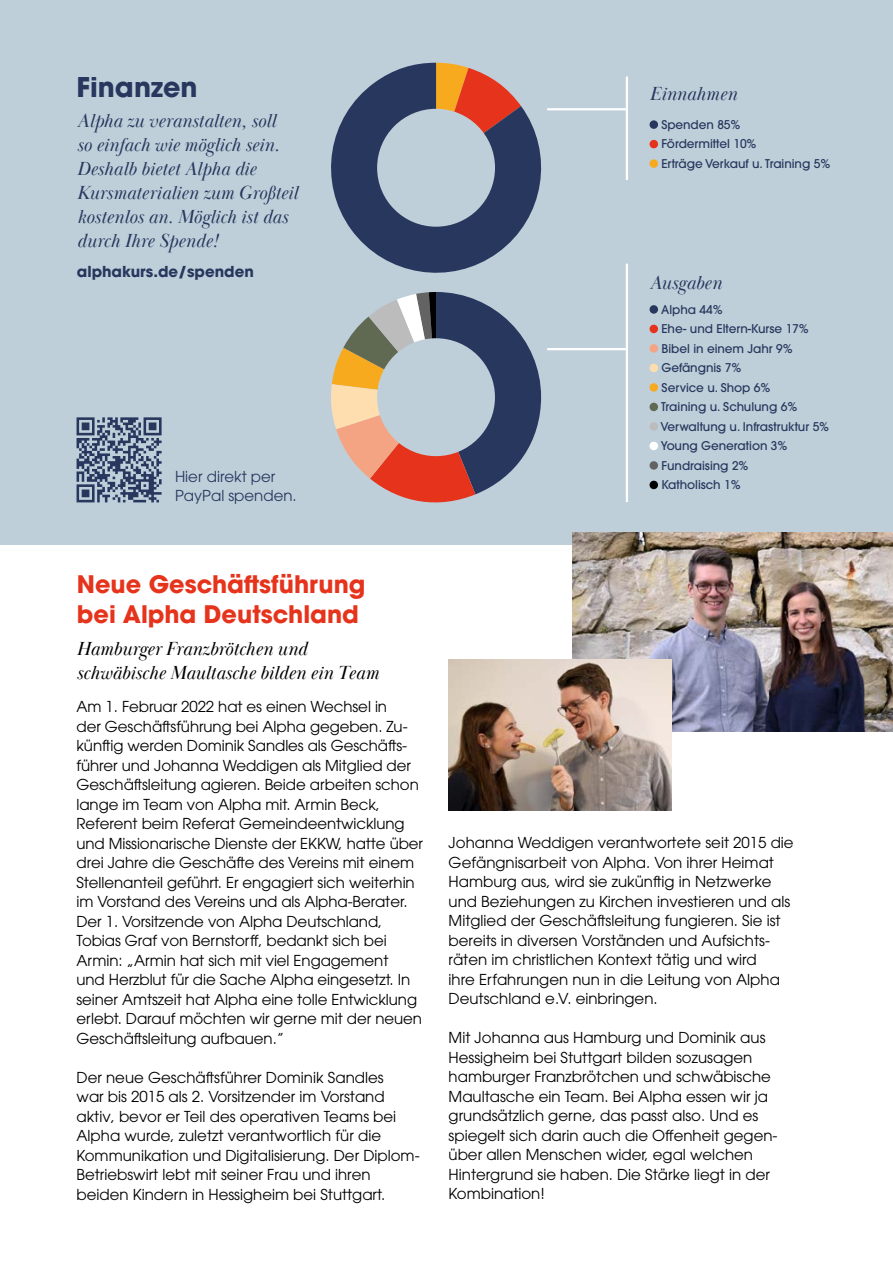
<style>
.page{position:relative;width:893px;height:1263px;background:#fff}
.page>*{position:absolute;margin:0;border:0;box-sizing:border-box;transform-origin:0 0}
.t1{font:700 27px "ITC Avant Garde Pro";color:#27375e}
.t2{font:700 24px/30px "ITC Avant Garde Pro";color:#e6331c}
.t3{font:italic 19.5px/24px "Baskerville Display PT";color:#27375e}
.t4{font:italic 19.5px/24px "Baskerville Display PT";color:#000}
.t5{font:15px/19.5px "ITC Avant Garde Pro";color:#000}
.t6{font:15px/18.8px "ITC Avant Garde Pro";color:#27375e}
.t7{font:700 15px "ITC Avant Garde Pro";color:#27375e}
.t8{font:500 12px/19.5px "ITC Avant Garde Pro";letter-spacing:-.005em;color:#27375e}
</style>
<div class="page">
<div style="left:1px;top:0;width:892px;height:544px;background:#bfcfd9"></div>
<img style="left:573px;top:533px;width:320px;height:199px">
<img style="left:449px;top:660px;width:222px;height:150px">
<svg style="left:331px;top:63px;width:224px;height:210px;fill:#27375e"></svg>
<div style="left:377px;top:109px;width:118px;height:118px;background:#bfcfd9;border-radius:50%"></div>
<svg style="left:331px;top:292px;width:210px;height:211px"></svg>
<div style="left:377px;top:338px;width:118px;height:118px;background:#bfcfd9;border-radius:50%"></div>
<hr style="left:626px;top:77px;width:2px;height:103px;background:#fff">
<hr style="left:626px;top:264px;width:2px;height:238px;background:#fff">
<hr style="left:547px;top:348px;width:80px;height:2px;background:#fff">
<hr style="left:547px;top:108px;width:80px;height:2px;background:#fff">
<div style="left:649px;top:305px;width:9px;height:9px;background:#27375e;border-radius:50%"></div>
<div style="left:649px;top:325px;width:9px;height:8px;background:#e6331c;border-radius:50%"></div>
<div style="left:649px;top:344px;width:9px;height:9px;background:#f5a483;border-radius:50%"></div>
<div style="left:649px;top:364px;width:9px;height:8px;background:#fedeaf;border-radius:50%"></div>
<div style="left:649px;top:383px;width:9px;height:9px;background:#f8aa1f;border-radius:50%"></div>
<div style="left:649px;top:403px;width:9px;height:8px;background:#606951;border-radius:50%"></div>
<div style="left:649px;top:422px;width:9px;height:9px;background:#bcbcbc;border-radius:50%"></div>
<div style="left:649px;top:442px;width:9px;height:8px;background:#fff;border-radius:50%"></div>
<div style="left:649px;top:461px;width:9px;height:9px;background:#646363;border-radius:50%"></div>
<div style="left:649px;top:481px;width:9px;height:8px;background:#000;border-radius:50%"></div>
<div style="left:649px;top:120px;width:9px;height:9px;background:#27375e;border-radius:50%"></div>
<div style="left:649px;top:140px;width:9px;height:8px;background:#e6331c;border-radius:50%"></div>
<div style="left:649px;top:159px;width:9px;height:9px;background:#f8aa1f;border-radius:50%"></div>
<svg style="left:77px;top:417px;width:85px;height:85px"></svg>
<h1 class="t1" style="left:77px;top:69px;width:123px">Finanzen</h1>
<h3 class="t3" style="left:77px;top:109px;width:222px">Alpha zu veranstalten, soll<br>so einfach wie möglich sein.<br>Deshalb bietet Alpha die<br>Kursmaterialien zum Großteil kostenlos an. Möglich ist das durch Ihre Spende!</h3>
<p class="t7" style="left:77px;top:262px;width:179px">alphakurs.de/spenden</p>
<p class="t6" style="left:175px;top:467px;width:123px">Hier direkt per<br>PayPal spenden.</p>
<h3 class="t3" style="left:649px;top:83px;width:89px">Einnahmen</h3>
<p class="t8" style="left:661px;top:115px;width:171px">Spenden 85%<br>Fördermittel 10%<br>Erträge Verkauf u. Training 5%</p>
<h3 class="t3" style="left:649px;top:271px;width:74px">Ausgaben</h3>
<p class="t8" style="left:660px;top:299px;width:170px">Alpha 44%<br>Ehe- und Eltern-Kurse 17%<br>Bibel in einem Jahr 9%<br>Gefängnis 7%<br>Service u. Shop 6%<br>Training u. Schulung 6%<br>Verwaltung u. Infrastruktur 5%<br>Young Generation 3%<br>Fundraising 2%<br>Katholisch 1%</p>
<h2 class="t2" style="left:77px;top:569px;width:290px">Neue Geschäftsführung bei Alpha Deutschland</h2>
<h3 class="t4" style="left:77px;top:638px;width:304px">Hamburger Franzbrötchen und schwäbische Maultasche bilden ein Team</h3>
<p class="t5" style="left:77px;top:696px;width:348px">Am 1. Februar 2022 hat es einen Wechsel in<br>der Geschäftsführung bei Alpha gegeben. Zu&shy;künftig werden Dominik Sandles als Geschäfts&shy;führer und Johanna Weddigen als Mitglied der Geschäftsleitung agieren. Beide arbeiten schon lange im Team von Alpha mit. Armin Beck, Referent beim Referat Gemeindeentwicklung und Missionarische Dienste der EKKW, hatte über drei Jahre die Geschäfte des Vereins mit einem Stellenanteil geführt. Er engagiert sich weiterhin im Vorstand des Vereins und als Alpha-Berater.<br>Der 1. Vorsitzende von Alpha Deutschland, Tobias Graf von Bernstorff, bedankt sich bei Armin: „Armin hat sich mit viel Engagement<br>und Herzblut für die Sache Alpha eingesetzt. In seiner Amtszeit hat Alpha eine tolle Entwicklung erlebt. Darauf möchten wir gerne mit der neuen Geschäftsleitung aufbauen.”</p>
<p class="t5" style="left:77px;top:1067px;width:345px">Der neue Geschäftsführer Dominik Sandles<br>war bis 2015 als 2. Vorsitzender im Vorstand aktiv, bevor er Teil des operativen Teams bei Alpha wurde, zuletzt verantwortlich für die Kommunikation und Digitalisierung. Der Diplom-Betriebswirt lebt mit seiner Frau und ihren beiden Kindern in Hessigheim bei Stuttgart.</p>
<p class="t5" style="left:449px;top:833px;width:347px">Johanna Weddigen verantwortete seit 2015 die Gefängnisarbeit von Alpha. Von ihrer Heimat Hamburg aus, wird sie zukünftig in Netzwerke und Beziehungen zu Kirchen investieren und als Mitglied der Geschäftsleitung fungieren. Sie ist bereits in diversen Vorständen und Aufsichts&shy;räten im christlichen Kontext tätig und wird<br>ihre Erfahrungen nun in die Leitung von Alpha Deutschland e.V. einbringen.</p>
<p class="t5" style="left:449px;top:1028px;width:330px">Mit Johanna aus Hamburg und Dominik aus Hessigheim bei Stuttgart bilden sozusagen hamburger Franzbrötchen und schwäbische Maultasche ein Team. Bei Alpha essen wir ja grundsätzlich gerne, das passt also. Und es spiegelt sich darin auch die Offenheit gegen&shy;über allen Menschen wider, egal welchen Hintergrund sie haben. Die Stärke liegt in der Kombination!</p>
</div>
